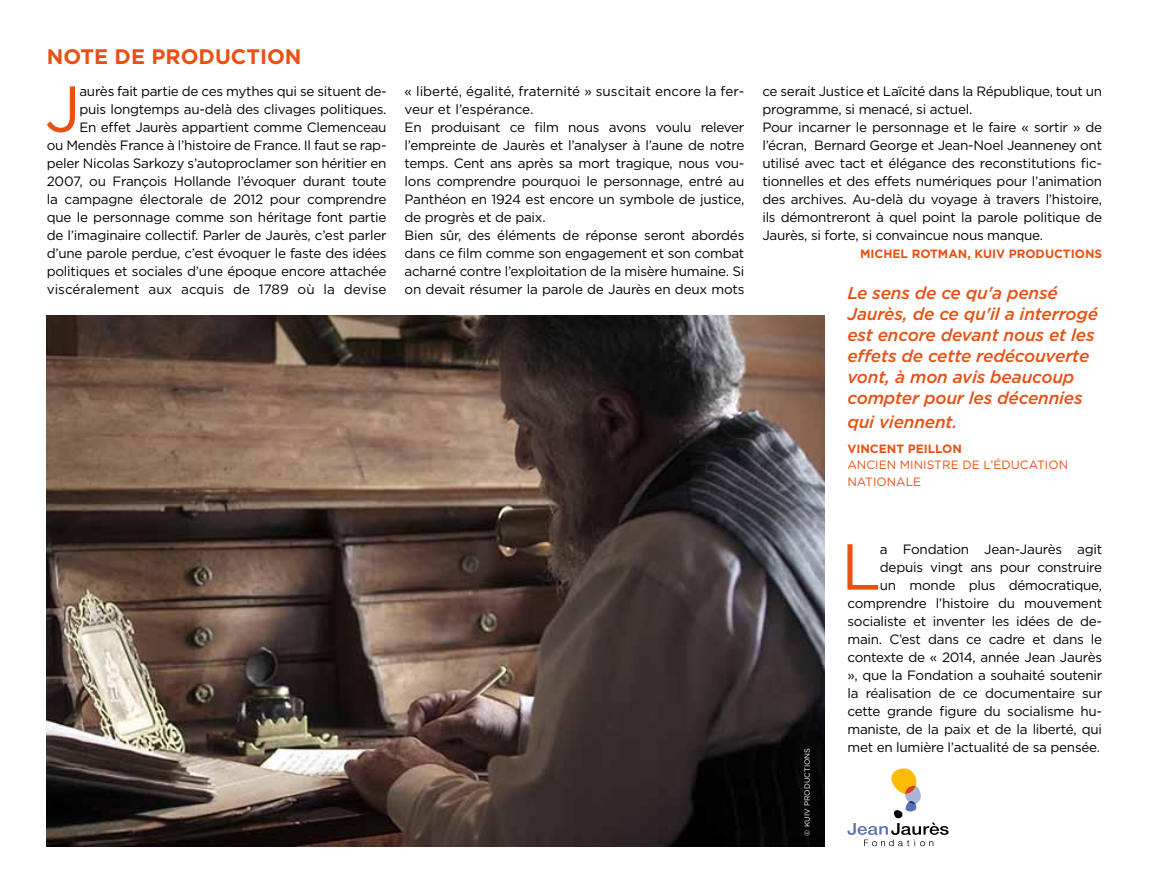
<style>
.page{position:relative;width:1149px;height:893px;background:#fff}
.page>*{position:absolute;margin:0;border:0;box-sizing:border-box;transform-origin:0 0}
.t1{font:64.95px "Gotham";color:#e85113}
.t2{font:700 21px "Gotham";color:#e85113}
.t3{font:italic 500 17.25px/21px "Gotham";letter-spacing:-.01em;color:#e85113}
.t4{font:13.5px/18px "Gotham";letter-spacing:-.02em;color:#000;text-align:right}
.t5{font:700 12px "Gotham";color:#e85113}
.t6{font:12px/16.5px "Gotham";color:#e85113}
.t7{font:7.5px "Gotham";color:#fff}
</style>
<div class="page">
<img style="left:47px;top:316px;width:776px;height:530px">
<svg style="left:847px;top:768px;width:101px;height:78px"></svg>
<h2 class="t2" style="left:47px;top:42px;width:16px">NOTE</h2>
<h2 class="t2" style="left:115px;top:42px;width:68px">DE PRODU</h2>
<h2 class="t2" style="left:231px;top:42px;width:30px">CTION</h2>
<p class="t4" style="left:47px;top:82px;width:341px">aurès fait partie de ces mythes qui se situent de-<br>puis longtemps au-delà des clivages politiques.<br>En effet Jaurès appartient comme Clemenceau<br>ou Mendès France à l’histoire de France. I l faut se rap&shy;peler N icolas Sarkozy s’autoproclamer son héritier en 2007, ou François Hollande l’évoquer durant toute la campagne électorale de 2012 pour comprendre que le personnage comme son héritage font partie de l’imaginaire collectif. Parler de Jaurès, c’est parler d’une parole perdue, c’est évoquer le faste des idées politiques et sociales d’une époque encore attachée viscéralement aux acquis de 1789 où la devise</p>
<p class="t4" style="left:404px;top:82px;width:341px;text-align:left">« liberté, égalité, fraternité » suscitait encore la fer&shy;veur et l’espérance.<br>En produisant ce film nous avons voulu relever l’empreinte de Jaurès et l’analyser à l’aune de notre temps. Cent ans après sa mort tragique, nous vou&shy;lons comprendre pourquoi le personnage, entré au Panthéon en 1924 est encore un symbole de justice, de progrès et de paix.<br>Bien sûr, des éléments de réponse seront abordés dans ce film comme son engagement et son combat acharné contre l’exploitation de la misère humaine. Si on devait résumer la parole de Jaurès en deux mots</p>
<p class="t4" style="left:762px;top:82px;width:341px;text-align:left">ce serait Justice et Laïcité dans la République, tout un programme, si menacé, si actuel.<br>Pour incarner le personnage et le faire « sortir » de l’écran, Bernard George et Jean-Noel Jeanneney ont utilisé avec tact et élégance des reconstitutions fic&shy;tionnelles et des effets numériques pour l’animation des archives. Au-delà du voyage à travers l’histoire, ils démontreront à quel point la parole politique de Jaurès, si forte, si convaincue nous manque.</p>
<h1 class="t1" style="left:45px;top:67px;width:37px">J</h1>
<p class="t5" style="left:859px;top:246px;width:243px">MICH EL ROTMAN, KUIV PRODUCTIONS</p>
<p class="t3" style="left:847px;top:282px;width:252px">Le sens de ce qu'a pensé<br>Jaurès, de ce qu'il a interrogé est encore devant nous et les effets de cette redécouverte vont, à mon avis beaucoup compter pour les décennies</p>
<p class="t3" style="left:847px;top:411px;width:111px">qui viennent.</p>
<p class="t5" style="left:847px;top:440px;width:116px">VINCENT PEILLON</p>
<p class="t6" style="left:847px;top:456px;width:222px">Ancien Ministre de l’éducation<br>Nationale</p>
<p class="t7" style="left:802px;top:836px;width:89px;rotate:-90deg">© Kuiv Productions</p>
<p class="t4" style="left:847px;top:540px;width:256px">a Fondation Jean-Jaurès agit depuis vingt ans pour construire<br>un monde plus démocratique, comprendre l’histoire du mouvement socialiste et inventer les idées de de&shy;main. C’est dans ce cadre et dans le contexte de « 2014, année Jean Jaurès », que la Fondation a souhaité soutenir la réalisation de ce documentaire sur cette grande figure du socialisme hu&shy;maniste, de la paix et de la liberté, qui met en lumière l’actualité de sa pensée.</p>
<h1 class="t1" style="left:840px;top:525px;width:32px">L</h1>
</div>
